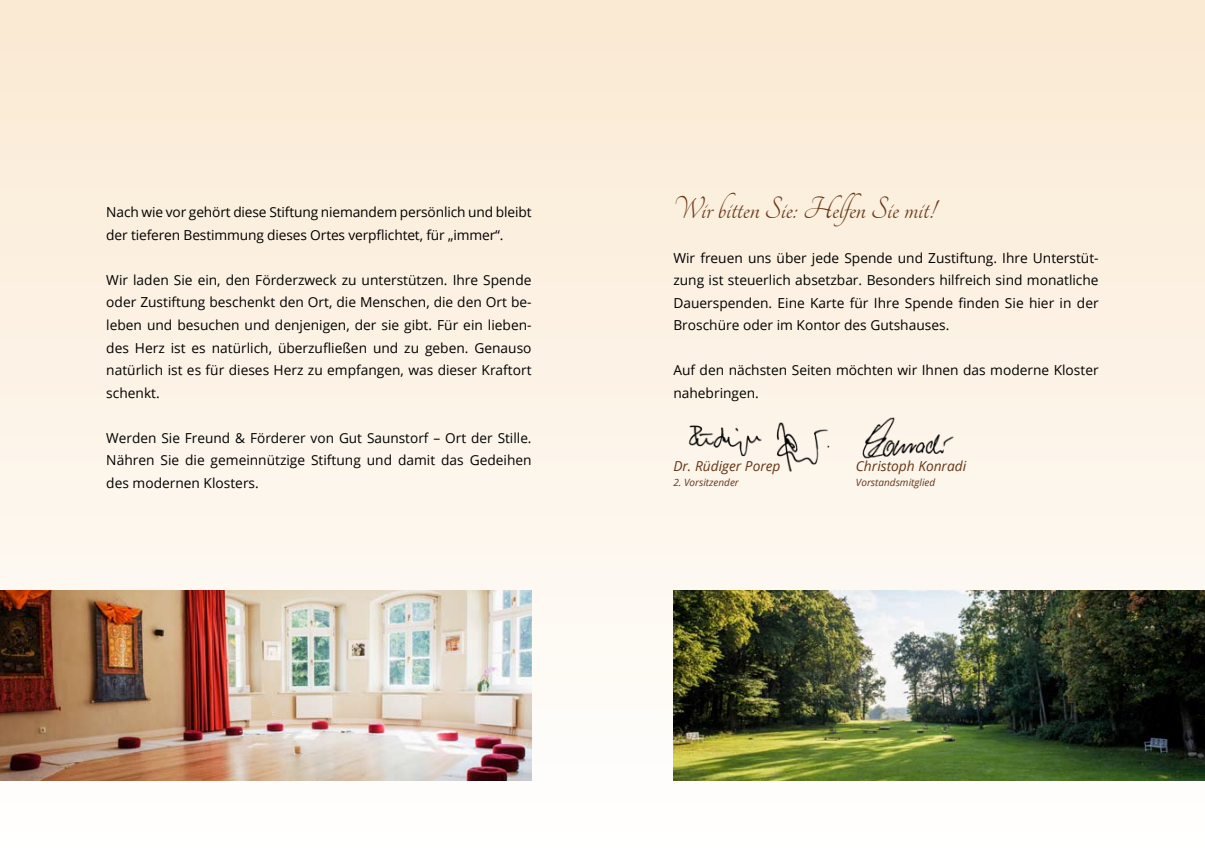
<style>
.page{position:relative;width:1205px;height:851px;background:#fff}
.page>*{position:absolute;margin:0;border:0;box-sizing:border-box;transform-origin:0 0}
.t1{font:33.75px "Tangerine";color:#663515}
.t2{font:13.75px/22.5px "Open Sans";color:#000;text-align:justify}
.t3{font:italic 13.75px "Open Sans";color:#663515}
.t4{font:italic 10px "Open Sans";color:#663515}
</style>
<div class="page">
<div style="left:0;top:0;width:602px;height:850px;background:linear-gradient(to bottom,#faead3,#fefefd)"></div>
<div style="left:602px;top:0;width:603px;height:850px;background:linear-gradient(to bottom,#fbead3,#fdfdfd)"></div>
<img style="left:0;top:591px;width:531px;height:189px">
<img style="left:856px;top:415px;width:103px;height:48px">
<img style="left:683px;top:418px;width:149px;height:57px">
<img style="left:673px;top:591px;width:532px;height:189px">
<p class="t2" style="left:106px;top:201px;width:427px">Nach wie vor gehört diese Stiftung niemandem persönlich und bleibt der tieferen Bestimmung dieses Ortes verpflichtet, für „immer“.</p>
<p class="t2" style="left:106px;top:268px;width:427px">Wir laden Sie ein, den Förderzweck zu unterstützen. Ihre Spende oder Zustiftung beschenkt den Ort, die Menschen, die den Ort be&shy;leben und besuchen und denjenigen, der sie gibt. Für ein lieben&shy;des Herz ist es natürlich, überzufließen und zu geben. Genauso natürlich ist es für dieses Herz zu empfangen, was dieser Kraftort schenkt.</p>
<p class="t2" style="left:106px;top:426px;width:427px">Werden Sie Freund &amp; Förderer von Gut Saunstorf – Ort der Stille.<br>Nähren Sie die gemeinnützige Stiftung und damit das Gedeihen des modernen Klosters.</p>
<h1 class="t1" style="left:673px;top:192px;width:263px">Wir bitten Sie: Helfen Sie mit!</h1>
<p class="t2" style="left:673px;top:246px;width:427px">Wir freuen uns über jede Spende und Zustiftung. Ihre Unterstüt&shy;zung ist steuerlich absetzbar. Besonders hilfreich sind monatliche Dauerspenden. Eine Karte für Ihre Spende finden Sie hier in der Broschüre oder im Kontor des Gutshauses.</p>
<p class="t2" style="left:673px;top:358px;width:427px">Auf den nächsten Seiten möchten wir Ihnen das moderne Kloster nahebringen.</p>
<p class="t3" style="left:673px;top:456px;width:109px">Dr. Rüdiger Porep</p>
<p class="t3" style="left:856px;top:456px;width:112px">Christoph Konradi</p>
<p class="t4" style="left:673px;top:475px;width:67px">2. Vorsitzender</p>
<p class="t4" style="left:856px;top:475px;width:81px">Vorstandsmitglied</p>
</div>
